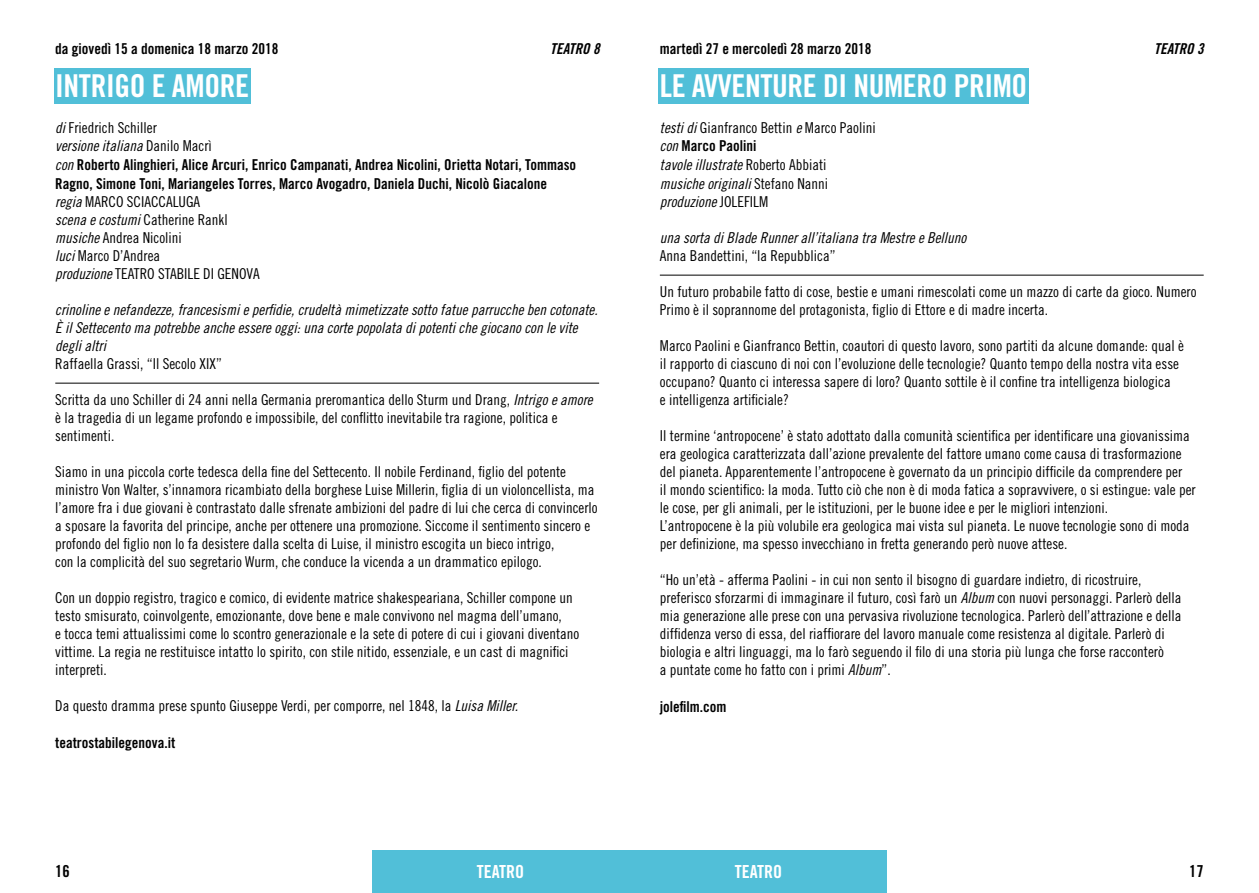
<style>
.page{position:relative;width:1259px;height:893px;background:#fff}
.page>*{position:absolute;margin:0;border:0;box-sizing:border-box;transform-origin:0 0}
.t1{font:31.5px "Trade Gothic Bold Cond Twenty";letter-spacing:-.015em;color:#fff}
.t2{font:18px "Trade Gothic Bold Cond Twenty";color:#fff}
.t3{font:16.5px "Trade Gothic Bold Cond Twenty";color:#000}
.t4{font:15px/18px "Trade Gothic LT Std Cn 18";color:#000}
.t5{font:15px/18px "Trade Gothic LT Std Cn 18 Obl";color:#000}
.t6{font:15px/18.8px "Trade Gothic LT Std Bd Cn 20";color:#000}
.t7{font:15px "Trade Gothic Bold Cond Twenty";color:#000}
.t8{font:15px "Trade Gothic Bold Cond Twenty Obl";color:#000}
.s1{font-family:"Trade Gothic LT Std Cn 18 Obl"}
.s2{font-family:"Trade Gothic LT Std Cn 18"}
</style>
<div class="page">
<div style="left:372px;top:850px;width:257px;height:43px;background:#51bfd8"></div>
<div style="left:629px;top:850px;width:258px;height:43px;background:#51bfd8"></div>
<div style="left:54px;top:69px;width:197px;height:35px;background:#51bfd8"></div>
<hr style="left:55px;top:383px;width:544px;height:1px;background:#000">
<div style="left:658px;top:69px;width:371px;height:35px;background:#51bfd8"></div>
<hr style="left:660px;top:275px;width:543px;height:1px;background:#000">
<p class="t7" style="left:55px;top:40px;width:225px">da giovedì 15 a domenica 18 marzo 2018</p>
<h1 class="t1" style="left:55px;top:66px;width:195px">INTRIGO E AMORE</h1>
<p class="t4" style="left:55px;top:118px;width:103px"><span class="s1">di</span> Friedrich Schiller</p>
<p class="t5" style="left:55px;top:137px;width:158px">versione italiana <span class="s2">Danilo Macrì</span></p>
<p class="t6" style="left:55px;top:155px;width:522px"><span class="s1">con</span> Roberto Alinghieri, Alice Arcuri, Enrico Campanati, Andrea Nicolini, Orietta Notari, Tommaso<br>Ragno, Simone Toni, Mariangeles Torres, Marco Avogadro, Daniela Duchi, Nicolò Giacalone</p>
<p class="t4" style="left:55px;top:192px;width:206px"><span class="s1">regia</span> MARCO SCIACCALUGA<br><span class="s1">scena e costumi</span> Catherine Rankl <span class="s1">musiche</span> Andrea Nicolini<br><span class="s1">luci</span> Marco D’Andrea<br><span class="s1">produzione</span> TEATRO STABILE DI GENOVA</p>
<p class="t5" style="left:55px;top:301px;width:544px">crinoline e nefandezze, francesismi e perfidie, crudeltà mimetizzate sotto fatue parrucche ben cotonate.<br>È il Settecento ma potrebbe anche essere oggi: una corte popolata di potenti che giocano con le vite degli altri</p>
<p class="t4" style="left:55px;top:354px;width:168px">Raffaella Grassi, “Il Secolo XIX”</p>
<p class="t4" style="left:55px;top:390px;width:539px">Scritta da uno Schiller di 24 anni nella Germania preromantica dello Sturm und Drang, <span class="s1">Intrigo e amore </span>è la tragedia di un legame profondo e impossibile, del conflitto inevitabile tra ragione, politica e sentimenti.</p>
<p class="t4" style="left:55px;top:462px;width:544px">Siamo in una piccola corte tedesca della fine del Settecento. Il nobile Ferdinand, figlio del potente ministro Von Walter, s’innamora ricambiato della borghese Luise Millerin, figlia di un violoncellista, ma l’amore fra i due giovani è contrastato dalle sfrenate ambizioni del padre di lui che cerca di convincerlo a sposare la favorita del principe, anche per ottenere una promozione. Siccome il sentimento sincero e profondo del figlio non lo fa desistere dalla scelta di Luise, il ministro escogita un bieco intrigo,<br>con la complicità del suo segretario Wurm, che conduce la vicenda a un drammatico epilogo.</p>
<p class="t4" style="left:55px;top:588px;width:526px">Con un doppio registro, tragico e comico, di evidente matrice shakespeariana, Schiller compone un testo smisurato, coinvolgente, emozionante, dove bene e male convivono nel magma dell’umano,<br>e tocca temi attualissimi come lo scontro generazionale e la sete di potere di cui i giovani diventano vittime. La regia ne restituisce intatto lo spirito, con stile nitido, essenziale, e un cast di magnifici interpreti.</p>
<p class="t4" style="left:55px;top:696px;width:464px">Da questo dramma prese spunto Giuseppe Verdi, per comporre, nel 1848, la <span class="s1">Luisa Miller.</span></p>
<p class="t6" style="left:55px;top:733px;width:121px">teatrostabilegenova.it</p>
<p class="t7" style="left:660px;top:40px;width:213px">martedì 27 e mercoledì 28 marzo 2018</p>
<h1 class="t1" style="left:660px;top:66px;width:369px">LE AVVENTURE DI NUMERO PRIMO</h1>
<p class="t4" style="left:660px;top:118px;width:217px"><span class="s1">testi di</span> Gianfranco Bettin <span class="s1">e</span> Marco Paolini</p>
<p class="t6" style="left:660px;top:136px;width:98px"><span class="s1">con</span> Marco Paolini</p>
<p class="t5" style="left:660px;top:156px;width:170px;text-align:justify">tavole illustrate <span class="s2">Roberto Abbiati </span>musiche originali <span class="s2">Stefano Nanni </span>produzione <span class="s2">JOLEFILM</span></p>
<p class="t5" style="left:660px;top:229px;width:308px">una sorta di Blade Runner all’italiana tra Mestre e Belluno</p>
<p class="t4" style="left:660px;top:246px;width:177px">Anna Bandettini, “la Repubblica”</p>
<p class="t4" style="left:660px;top:282px;width:538px">Un futuro probabile fatto di cose, bestie e umani rimescolati come un mazzo di carte da gioco. Numero<br>Primo è il soprannome del protagonista, figlio di Ettore e di madre incerta.</p>
<p class="t4" style="left:660px;top:336px;width:525px">Marco Paolini e Gianfranco Bettin, coautori di questo lavoro, sono partiti da alcune domande: qual è il rapporto di ciascuno di noi con l’evoluzione delle tecnologie? Quanto tempo della nostra vita esse occupano? Quanto ci interessa sapere di loro? Quanto sottile è il confine tra intelligenza biologica<br>e intelligenza artificiale?</p>
<p class="t4" style="left:660px;top:426px;width:537px">Il termine ‘antropocene’ è stato adottato dalla comunità scientifica per identificare una giovanissima era geologica caratterizzata dall’azione prevalente del fattore umano come causa di trasformazione del pianeta. Apparentemente l’antropocene è governato da un principio difficile da comprendere per<br>il mondo scientifico: la moda. Tutto ciò che non è di moda fatica a sopravvivere, o si estingue: vale per le cose, per gli animali, per le istituzioni, per le buone idee e per le migliori intenzioni.<br>L’antropocene è la più volubile era geologica mai vista sul pianeta. Le nuove tecnologie sono di moda per definizione, ma spesso invecchiano in fretta generando però nuove attese.</p>
<p class="t4" style="left:660px;top:570px;width:523px">“Ho un’età - afferma Paolini - in cui non sento il bisogno di guardare indietro, di ricostruire, preferisco sforzarmi di immaginare il futuro, così farò un <span class="s1">Album</span> con nuovi personaggi. Parlerò della mia generazione alle prese con una pervasiva rivoluzione tecnologica. Parlerò dell’attrazione e della diffidenza verso di essa, del riaffiorare del lavoro manuale come resistenza al digitale. Parlerò di biologia e altri linguaggi, ma lo farò seguendo il filo di una storia più lunga che forse racconterò<br>a puntate come ho fatto con i primi <span class="s1">Album</span>”.</p>
<p class="t6" style="left:660px;top:697px;width:68px">jolefilm.com</p>
<p class="t8" style="left:550px;top:40px;width:51px">TEATRO 8</p>
<p class="t8" style="left:1154px;top:40px;width:51px">TEATRO 3</p>
<p class="t3" style="left:55px;top:861px;width:16px">16</p>
<p class="t3" style="left:1189px;top:861px;width:16px">17</p>
<p class="t2" style="left:477px;top:861px;width:49px">TEATRO</p>
<p class="t2" style="left:734px;top:861px;width:49px">TEATRO</p>
</div>
